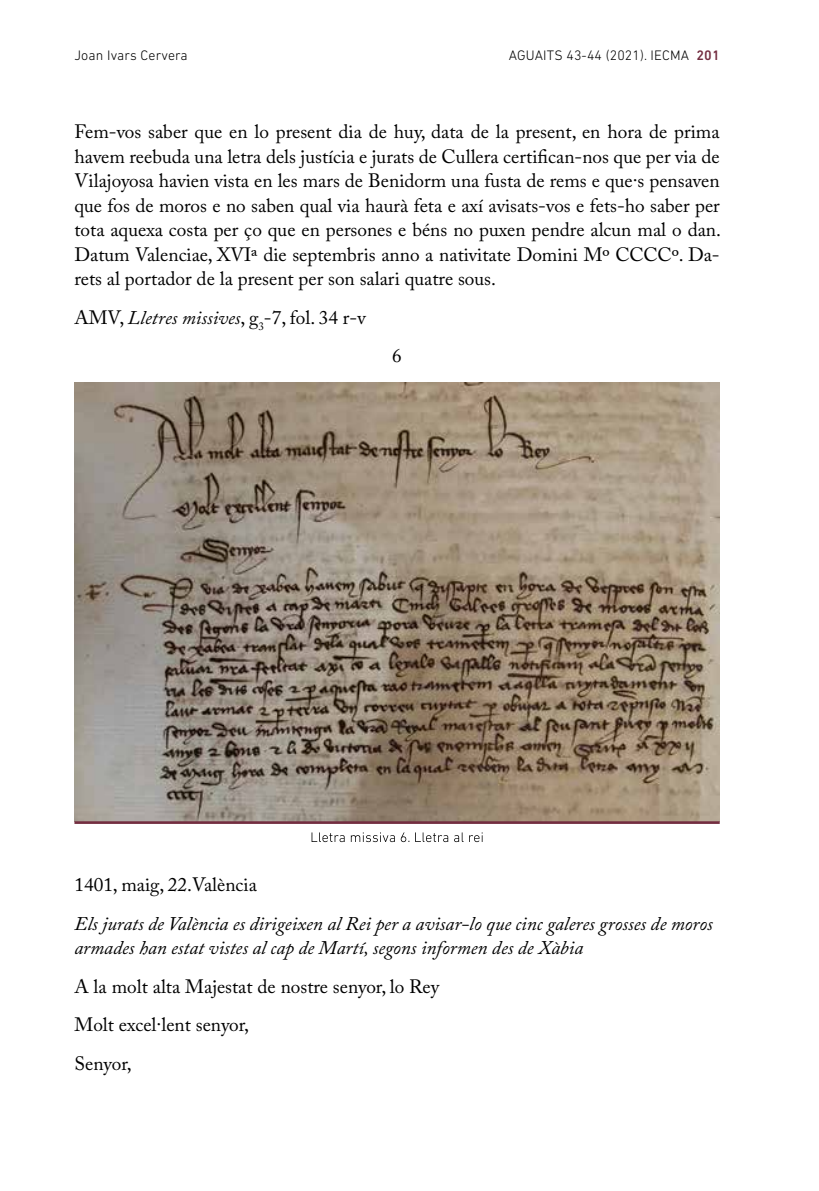
<style>
.page{position:relative;width:819px;height:1191px;background:#fff}
.page>*{position:absolute;margin:0;border:0;box-sizing:border-box;transform-origin:0 0}
.t1{font:19.25px/24.5px "Adobe Caslon Pro";color:#000;text-align:justify}
.t2{font:italic 19.25px/24.5px "Adobe Caslon Pro";color:#000}
.t3{font:300 14px "DIN Next LT Pro";letter-spacing:.01em;color:#000}
.s1{font-weight:500;color:#732d40}
.s2{font-style:italic}
</style>
<div class="page">
<img style="left:75px;top:382px;width:644px;height:439px">
<hr style="left:74px;top:821px;width:645px;height:3px;background:#732d40">
<svg style="left:311px;top:832px;width:171px;height:10px"></svg>
<p class="t3" style="left:74px;top:47px;width:115px">Joan Ivars Cervera</p>
<p class="t3" style="left:509px;top:47px;width:212px">AGUAITS 43-44 (2021). IECMA <span class="s1">201</span></p>
<p class="t1" style="left:74px;top:119px;width:648px">Fem-vos saber que en lo present dia de huy, data de la present, en hora de prima havem reebuda una letra dels justícia e jurats de Cullera certifican-nos que per via de Vilajoyosa havien vista en les mars de Benidorm una fusta de rems e que·s pensaven que fos de moros e no saben qual via haurà feta e axí avisats-vos e fets-ho saber per tota aquexa costa per ço que en persones e béns no puxen pendre alcun mal o dan.<br>Datum Valenciae, XVIª die septembris anno a nativitate Domini Mº CCCCº. Da&shy;rets al portador de la present per son salari quatre sous.</p>
<p class="t1" style="left:74px;top:305px;width:293px">AMV, <span class="s2">Lletres missives</span>, g<sub>3</sub>-7, fol. 34 r-v</p>
<p class="t1" style="left:392px;top:343px;width:11px">6</p>
<p class="t1" style="left:74px;top:872px;width:184px">1401, maig, 22.València</p>
<p class="t2" style="left:74px;top:910px;width:640px">Els jurats de València es dirigeixen al Rei per a avisar-lo que cinc galeres grosses de moros armades han estat vistes al cap de Martí, segons informen des de Xàbia</p>
<p class="t1" style="left:74px;top:966px;width:366px;line-height:38.5px;text-align:left">A la molt alta Majestat de nostre senyor, lo Rey<br>Molt excel·lent senyor,<br>Senyor,</p>
</div>
